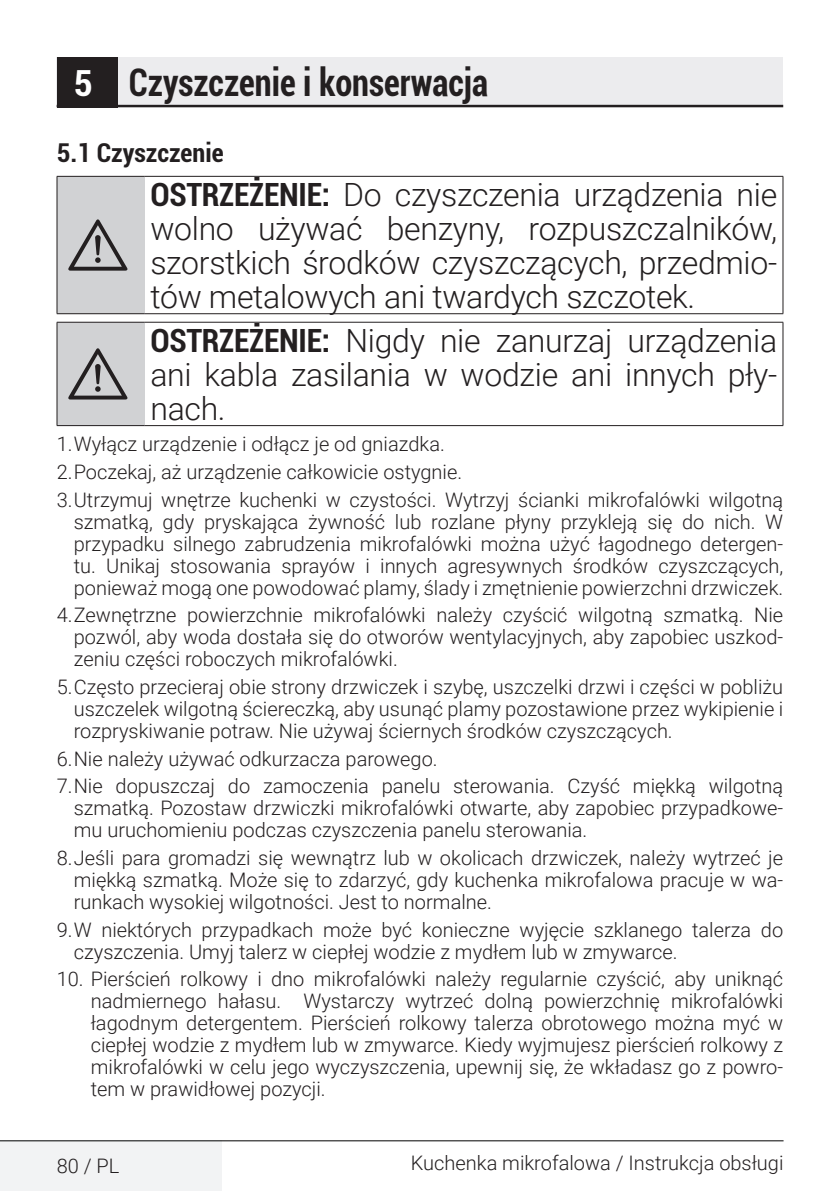
<style>
.page{position:relative;width:840px;height:1191px;background:#fff}
.page>*{position:absolute;margin:0;border:0;box-sizing:border-box;transform-origin:0 0}
.t1{font:64px "ZIWARNUN";color:#231f20}
.Unite_Baslik_Guvenli{font:700 condensed 38px "Roboto";color:#231f20;scale:.9 1}
.Guvenlik_Giris_Parag{font:300 32px/34px "Roboto";letter-spacing:-.01em;color:#231f20;text-align:justify}
.Alt_Baslik_Icerik{font:700 condensed 26px "Roboto";color:#231f20}
.t2{font:300 20px/22px "Roboto";color:#231f20;text-align:justify}
.s1{font-size:36px;color:#fff}
.s2{font-weight:700;font-stretch:condensed}
</style>
<div class="page">
<div style="left:0;top:1140px;width:221px;height:51px;background:#f2f3f4"></div>
<hr style="left:0;top:1140px;width:783px;height:1px;background:#000">
<div style="left:57px;top:57px;width:725px;height:49px;background:#ececee"></div>
<hr style="left:57px;top:105px;width:725px;height:2px;background:#231f20">
<div style="left:57px;top:58px;width:60px;height:50px;background:#231f20"></div>
<div style="left:57px;top:176px;width:88px;height:138px;background:#d1d2d4"></div>
<hr style="left:145px;top:176px;width:637px;height:1px;background:#231f20">
<hr style="left:782px;top:177px;width:1px;height:136px;background:#231f20">
<hr style="left:145px;top:313px;width:637px;height:1px;background:#231f20">
<hr style="left:57px;top:313px;width:88px;height:1px;background:#231f20">
<hr style="left:57px;top:176px;width:88px;height:1px;background:#231f20">
<hr style="left:57px;top:177px;width:1px;height:136px;background:#231f20">
<div style="left:57px;top:322px;width:88px;height:103px;background:#d1d2d4"></div>
<hr style="left:145px;top:322px;width:637px;height:1px;background:#231f20">
<hr style="left:782px;top:322px;width:1px;height:103px;background:#231f20">
<hr style="left:145px;top:425px;width:637px;height:1px;background:#231f20">
<hr style="left:57px;top:425px;width:88px;height:1px;background:#231f20">
<hr style="left:57px;top:322px;width:88px;height:1px;background:#231f20">
<hr style="left:57px;top:322px;width:1px;height:103px;background:#231f20">
<p class="Unite_Baslik_Guvenli" style="left:74px;top:56px;width:461px"><span class="s1">5</span> Czyszczenie i konserwacja</p>
<p class="Alt_Baslik_Icerik" style="left:57px;top:135px;width:168px">5.1 Czyszczenie</p>
<p class="t1" style="left:68px;top:211px;width:63px">A</p>
<p class="Guvenlik_Giris_Parag" style="left:150px;top:176px;width:628px"><span class="s2">OSTRZEŻENIE:</span> Do czyszczenia urządzenia nie wolno używać benzyny, rozpuszczalników, szorstkich środków czyszczących, przedmio&shy;tów metalowych ani twardych szczotek.</p>
<p class="Guvenlik_Giris_Parag" style="left:150px;top:322px;width:628px"><span class="s2">OSTRZEŻENIE:</span> Nigdy nie zanurzaj urządzenia ani kabla zasilania w wodzie ani innych pły&shy;nach.</p>
<p class="t2" style="left:57px;top:432px;width:389px">1.Wyłącz urządzenie i odłącz je od gniazdka.</p>
<p class="t2" style="left:57px;top:460px;width:407px">2.Poczekaj, aż urządzenie całkowicie ostygnie.</p>
<p class="t2" style="left:74px;top:488px;width:710px;text-indent:-17px">3.Utrzymuj wnętrze kuchenki w czystości. Wytrzyj ścianki mikrofalówki wilgotną szmatką, gdy pryskająca żywność lub rozlane płyny przykleją się do nich. W przypadku silnego zabrudzenia mikrofalówki można użyć łagodnego detergen&shy;tu. Unikaj stosowania sprayów i innych agresywnych środków czyszczących, ponieważ mogą one powodować plamy, ślady i zmętnienie powierzchni drzwiczek.</p>
<p class="t2" style="left:74px;top:603px;width:710px;text-indent:-17px">4.Zewnętrzne powierzchnie mikrofalówki należy czyścić wilgotną szmatką. Nie pozwól, aby woda dostała się do otworów wentylacyjnych, aby zapobiec uszkod&shy;zeniu części roboczych mikrofalówki.</p>
<p class="t2" style="left:74px;top:675px;width:710px;text-indent:-17px">5.Często przecieraj obie strony drzwiczek i szybę, uszczelki drzwi i części w pobliżu uszczelek wilgotną ściereczką, aby usunąć plamy pozostawione przez wykipienie i rozpryskiwanie potraw. Nie używaj ściernych środków czyszczących.</p>
<p class="t2" style="left:57px;top:747px;width:382px">6.Nie należy używać odkurzacza parowego.</p>
<p class="t2" style="left:74px;top:774px;width:710px;text-indent:-17px">7.Nie dopuszczaj do zamoczenia panelu sterowania. Czyść miękką wilgotną szmatką. Pozostaw drzwiczki mikrofalówki otwarte, aby zapobiec przypadkowe&shy;mu uruchomieniu podczas czyszczenia panelu sterowania.</p>
<p class="t2" style="left:74px;top:846px;width:710px;text-indent:-17px">8.Jeśli para gromadzi się wewnątrz lub w okolicach drzwiczek, należy wytrzeć je miękką szmatką. Może się to zdarzyć, gdy kuchenka mikrofalowa pracuje w wa&shy;runkach wysokiej wilgotności. Jest to normalne.</p>
<p class="t2" style="left:74px;top:918px;width:710px;text-indent:-17px">9.W niektórych przypadkach może być konieczne wyjęcie szklanego talerza do czyszczenia. Umyj talerz w ciepłej wodzie z mydłem lub w zmywarce.</p>
<p class="t2" style="left:91px;top:967px;width:693px;text-indent:-34px">10. Pierścień rolkowy i dno mikrofalówki należy regularnie czyścić, aby uniknąć nadmiernego hałasu. Wystarczy wytrzeć dolną powierzchnię mikrofalówki łagodnym detergentem. Pierścień rolkowy talerza obrotowego można myć w ciepłej wodzie z mydłem lub w zmywarce. Kiedy wyjmujesz pierścień rolkowy z mikrofalówki w celu jego wyczyszczenia, upewnij się, że wkładasz go z powro&shy;tem w prawidłowej pozycji.</p>
<p class="t1" style="left:68px;top:340px;width:63px">A</p>
<p class="t2" style="left:57px;top:1154px;width:64px">80 / PL</p>
<p class="t2" style="left:410px;top:1151px;width:374px">Kuchenka mikrofalowa / Instrukcja obsługi</p>
</div>
